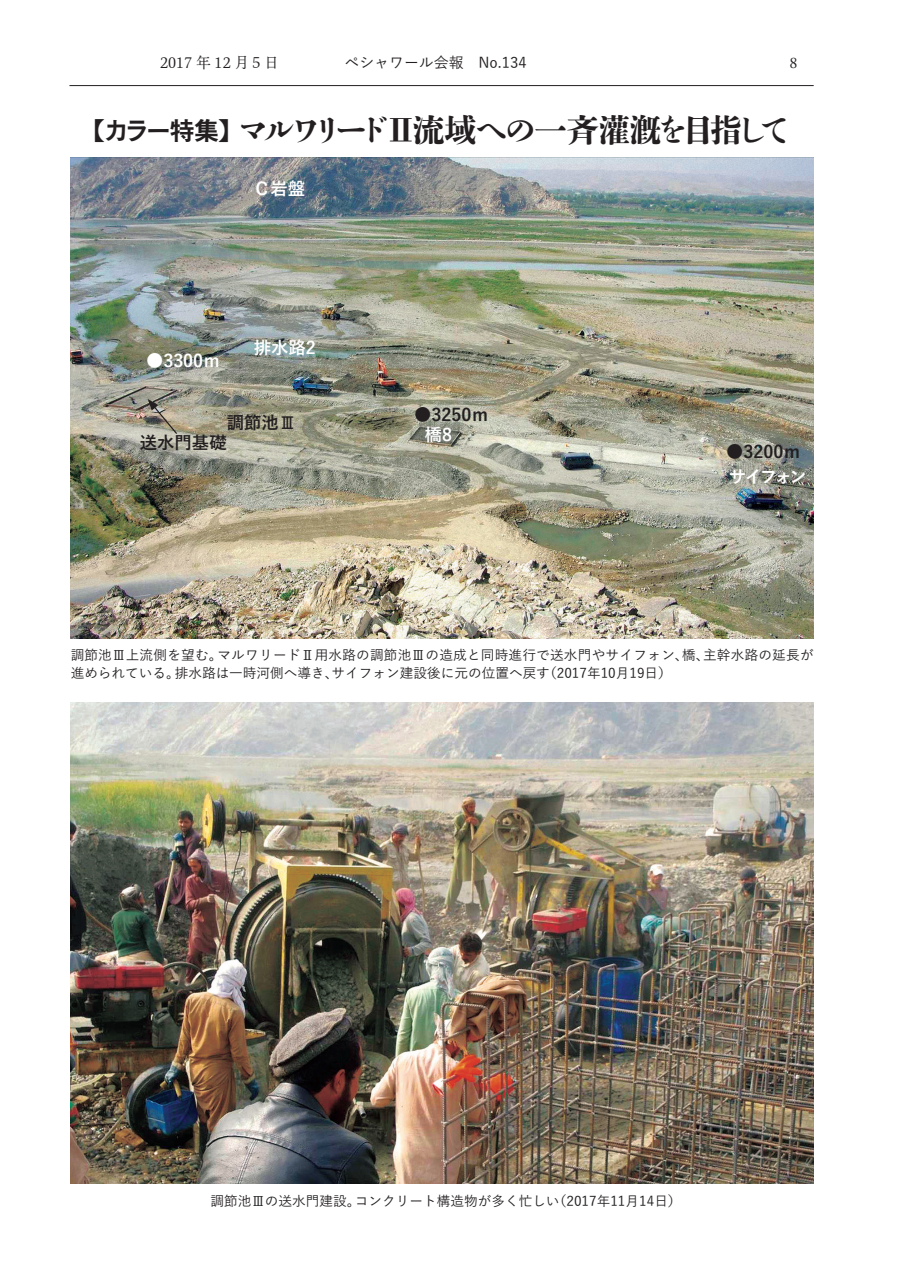
<style>
.page{position:relative;width:903px;height:1275px;background:#fff}
.page>*{position:absolute;margin:0;border:0;box-sizing:border-box;transform-origin:0 0}
.t1{font:32.2px "Shuei Shogo M Std H";letter-spacing:-.14em;color:#231f20}
.t2{font:24.85px "SO Goth IWA Eb";color:#231f20}
.t3{font:700 17.32px "Yu Go";color:#231f20}
.t4{font:700 17.32px "Yu Go";color:#fff}
.t5{font:16.1px "Adobe Garamond Pro";color:#231f20}
.t6{font:500 14.88px "Yu Go";color:#231f20}
.t7{font:14.88px "P Bunkyu Min Pr 6 N R";color:#231f20}
.t8{font:500 13.65px "Yu Go";color:#231f20}
.t9{font:500 13.65px "Yu Go";letter-spacing:.02em;color:#231f20}
.s1{font-family:"Yutuki Sh G Ka JY W6"}
.s2{font-family:"Futo Go B101 Pro"}
.s3{font-family:"Gothic BBB Pro"}
</style>
<div class="page">
<hr style="left:69px;top:85px;width:745px;height:1px;background:#231f20">
<img style="left:71px;top:703px;width:742px;height:481px">
<img style="left:71px;top:157px;width:743px;height:481px">
<svg style="left:148px;top:399px;width:30px;height:36px"></svg>
<p class="t7" style="left:160px;top:48px;width:120px">2017 年 12 月５日</p>
<p class="t6" style="left:344px;top:48px;width:184px">ペシャワール会報　No.134</p>
<p class="t5" style="left:789px;top:53px;width:10px">8</p>
<h2 class="t2" style="left:80px;top:118px;width:164px">【<span class="s1">カラー</span>特集】</h2>
<h1 class="t1" style="left:237px;top:108px;width:556px">マルワリードⅡ流域への一斉灌漑を目指して</h1>
<p class="t4" style="left:253px;top:179px;width:54px">Ｃ岩盤</p>
<p class="t4" style="left:146px;top:351px;width:76px">●3300ⅿ</p>
<p class="t4" style="left:254px;top:338px;width:64px">排水路2</p>
<p class="t3" style="left:227px;top:413px;width:71px">調節池<span class="s2">Ⅲ</span></p>
<p class="t3" style="left:140px;top:433px;width:88px">送水門基礎</p>
<p class="t3" style="left:414px;top:404px;width:76px">●3250ⅿ</p>
<p class="t4" style="left:425px;top:424px;width:29px">橋8</p>
<p class="t3" style="left:726px;top:442px;width:76px">●3200ⅿ</p>
<p class="t4" style="left:729px;top:466px;width:80px">サイフォン</p>
<p class="t8" style="left:703px;top:643px;width:112px">主幹水路の延長が</p>
<p class="t9" style="left:217px;top:643px;width:494px">マルワリード<span class="s3">Ⅱ</span>用水路の調節池<span class="s3">Ⅲ</span>の造成と同時進行で送水門やサイフォン橋、、</p>
<p class="t8" style="left:71px;top:643px;width:153px">調節池<span class="s3">Ⅲ</span>上流側を望む。</p>
<p class="t8" style="left:543px;top:660px;width:130px">（2017年10月19日(</p>
<p class="t8" style="left:175px;top:660px;width:165px">排水路は一時河側へ導き、</p>
<p class="t8" style="left:332px;top:660px;width:220px">サイフォン建設後に元の位置へ戻す</p>
<p class="t8" style="left:71px;top:660px;width:111px">進められている。</p>
<p class="t8" style="left:553px;top:1188px;width:130px">（2017年11月14日(</p>
<p class="t8" style="left:355px;top:1188px;width:206px">コンクリート構造物が多く忙しい</p>
<p class="t8" style="left:210px;top:1188px;width:152px">調節池<span class="s3">Ⅲ</span>の送水門建設。</p>
</div>
